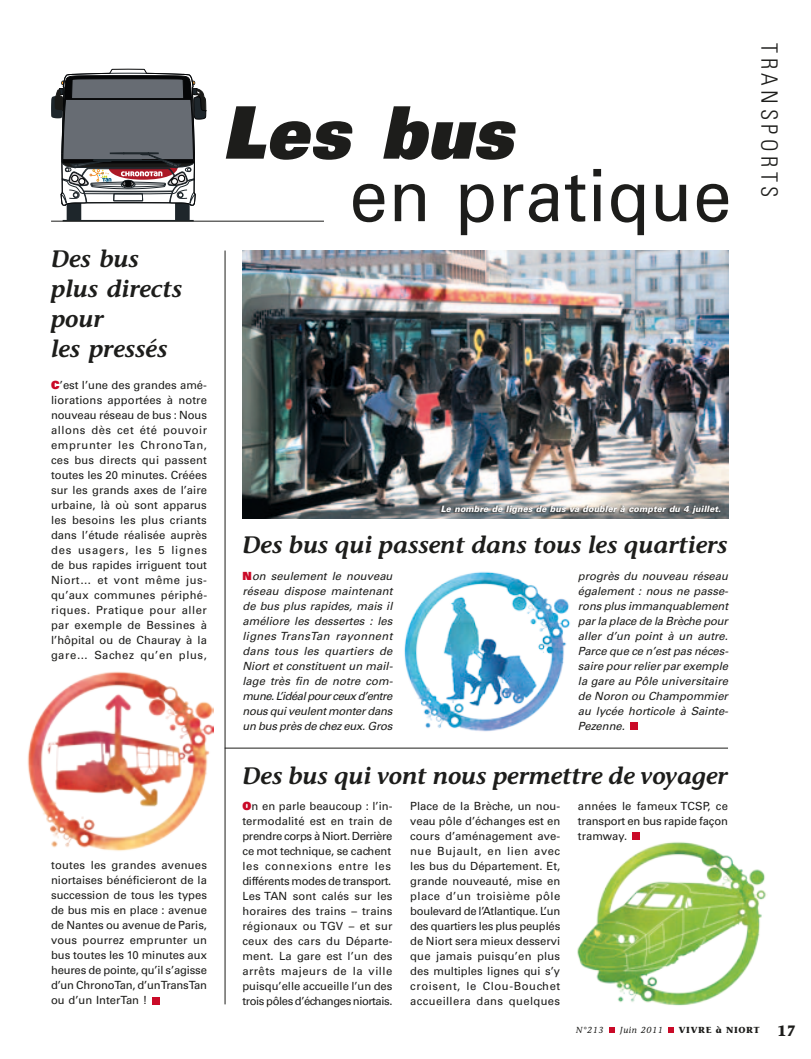
<style>
.page{position:relative;width:811px;height:1059px;background:#fff}
.page>*{position:absolute;margin:0;border:0;box-sizing:border-box;transform-origin:0 0}
.t1{font:72.5px "Univers";letter-spacing:.01em;color:#1d1d1b;scale:.95 1}
.t2{font:italic 900 72.5px "Univers";letter-spacing:.01em;color:#1d1d1b;scale:.95 1}
.t3{font:italic 600 23.75px/30px "Stone Informal";color:#1d1d1b}
.t4{font:300 condensed 22.5px "Univers";letter-spacing:.2em;color:#1d1d1b}
.t5{font:700 15px "Stone Informal";color:#1d1d1b}
.t6{font:11.25px/15px "Univers";letter-spacing:.005em;color:#1d1d1b;text-align:justify}
.t7{font:italic 11.25px/15px "Univers";letter-spacing:-.02em;color:#1d1d1b;text-align:justify}
.t8{font:italic 900 8.75px "Univers";letter-spacing:.005em;color:#fff;scale:.95 1}
.t9{font:italic 8.75px "Stone Informal";letter-spacing:.075em;color:#1d1d1b}
.t10{font:700 8.75px "Stone Informal";letter-spacing:.075em;color:#1d1d1b}
.s1{font-weight:900;color:#ca0a28}
.s2{font-weight:900;font-style:normal;color:#ca0a28}
</style>
<div class="page">
<hr style="left:225px;top:748px;width:503px;height:1px;background:#1d1d1b">
<div style="left:153px;top:997px;width:7px;height:7px;background:#ca0a28"></div>
<div style="left:630px;top:723px;width:7px;height:7px;background:#ca0a28"></div>
<img style="left:27px;top:671px;width:186px;height:180px">
<img style="left:577px;top:833px;width:190px;height:173px">
<svg style="left:51px;top:69px;width:155px;height:152px"></svg>
<img style="left:242px;top:250px;width:486px;height:269px">
<img style="left:404px;top:571px;width:166px;height:161px">
<svg style="left:609px;top:1027px;width:5px;height:5px"></svg>
<svg style="left:668px;top:1027px;width:5px;height:5px"></svg>
<svg style="left:439px;top:504px;width:282px;height:12px;background:#737575"></svg>
<hr style="left:225px;top:250px;width:1px;height:754px;background:#1d1d1b">
<hr style="left:51px;top:221px;width:273px;height:1px;background:#1d1d1b">
<h2 class="t3" style="left:51px;top:244px;width:133px">Des bus plus directs pour<br>les pressés</h2>
<p class="t6" style="left:51px;top:378px;width:157px"><span class="s1">C</span>’est l’une des grandes amé&shy;liorations apportées à notre nouveau réseau de bus : Nous allons dès cet été pouvoir emprunter les ChronoTan, ces bus directs qui passent toutes les 20 minutes. Créées sur les grands axes de l’aire urbaine, là où sont apparus les besoins les plus criants dans l’étude réalisée auprès des usagers, les 5 lignes de bus rapides irriguent tout Niort… et vont même jus&shy;qu’aux communes périphé&shy;riques. Pratique pour aller par exemple de Bessines à l’hôpital ou de Chauray à la gare… Sachez qu’en plus,</p>
<p class="t6" style="left:51px;top:857px;width:157px">toutes les grandes avenues niortaises bénéficieront de la succession de tous les types de bus mis en place : avenue de Nantes ou avenue de Paris, vous pourrez emprunter un bus toutes les 10 minutes aux heures de pointe, qu’il s’agisse d’un ChronoTan, d’un TransTan ou d’un InterTan !</p>
<h1 class="t2" style="left:222px;top:85px;width:307px">Les bus</h1>
<h1 class="t1" style="left:349px;top:152px;width:404px">en pratique</h1>
<h3 class="t4" style="left:783px;top:43px;width:156px;rotate:90deg">TRANSPORTS</h3>
<p class="t8" style="left:441px;top:503px;width:296px">Le nombre de lignes de bus va doubler à compter du 4 juillet.</p>
<h2 class="t3" style="left:242px;top:530px;width:487px">Des bus qui passent dans tous les quartiers</h2>
<p class="t7" style="left:242px;top:568px;width:152px"><span class="s2">N</span>on seulement le nouveau réseau dispose maintenant de bus plus rapides, mais il améliore les dessertes : les lignes TransTan rayonnent dans tous les quartiers de Niort et constituent un mail&shy;lage très fin de notre com&shy;mune. L’idéal pour ceux d’entre nous qui veulent monter dans un bus près de chez eux. Gros</p>
<p class="t7" style="left:578px;top:568px;width:152px">progrès du nouveau réseau également : nous ne passe&shy;rons plus immanquablement par la place de la Brèche pour aller d’un point à un autre.<br>Parce que ce n’est pas néces&shy;saire pour relier par exemple la gare au Pôle universitaire de Noron ou Champommier au lycée horticole à Sainte-Pezenne.</p>
<h2 class="t3" style="left:242px;top:760px;width:487px">Des bus qui vont nous permettre de voyager</h2>
<p class="t6" style="left:242px;top:798px;width:152px;text-align:left"><span class="s1">O</span>n en parle beaucoup : l’in&shy;termodalité est en train de prendre corps à Niort. Derrière ce mot technique, se cachent les connexions entre les différents modes de transport.<br>Les TAN sont calés sur les horaires des trains – trains régionaux ou TGV – et sur ceux des cars du Départe&shy;ment. La gare est l’un des arrêts majeurs de la ville puisqu’elle accueille l’un des trois pôles d’échanges niortais.</p>
<p class="t6" style="left:410px;top:798px;width:152px">Place de la Brèche, un nou&shy;veau pôle d’échanges est en cours d’aménagement ave&shy;nue Bujault, en lien avec les bus du Département. Et, grande nouveauté, mise en place d’un troisième pôle boulevard de l’Atlantique. L’un des quartiers les plus peuplés de Niort sera mieux desservi que jamais puisqu’en plus des multiples lignes qui s’y croisent, le Clou-Bouchet accueillera dans quelques</p>
<p class="t6" style="left:578px;top:798px;width:151px">années le fameux TCSP, ce transport en bus rapide façon tramway.</p>
<p class="t9" style="left:576px;top:1024px;width:29px">N°213</p>
<p class="t9" style="left:620px;top:1024px;width:45px">Juin 2011</p>
<p class="t10" style="left:679px;top:1024px;width:83px">VIVRE À NIORT</p>
<h3 class="t5" style="left:777px;top:1021px;width:20px">17</h3>
</div>
